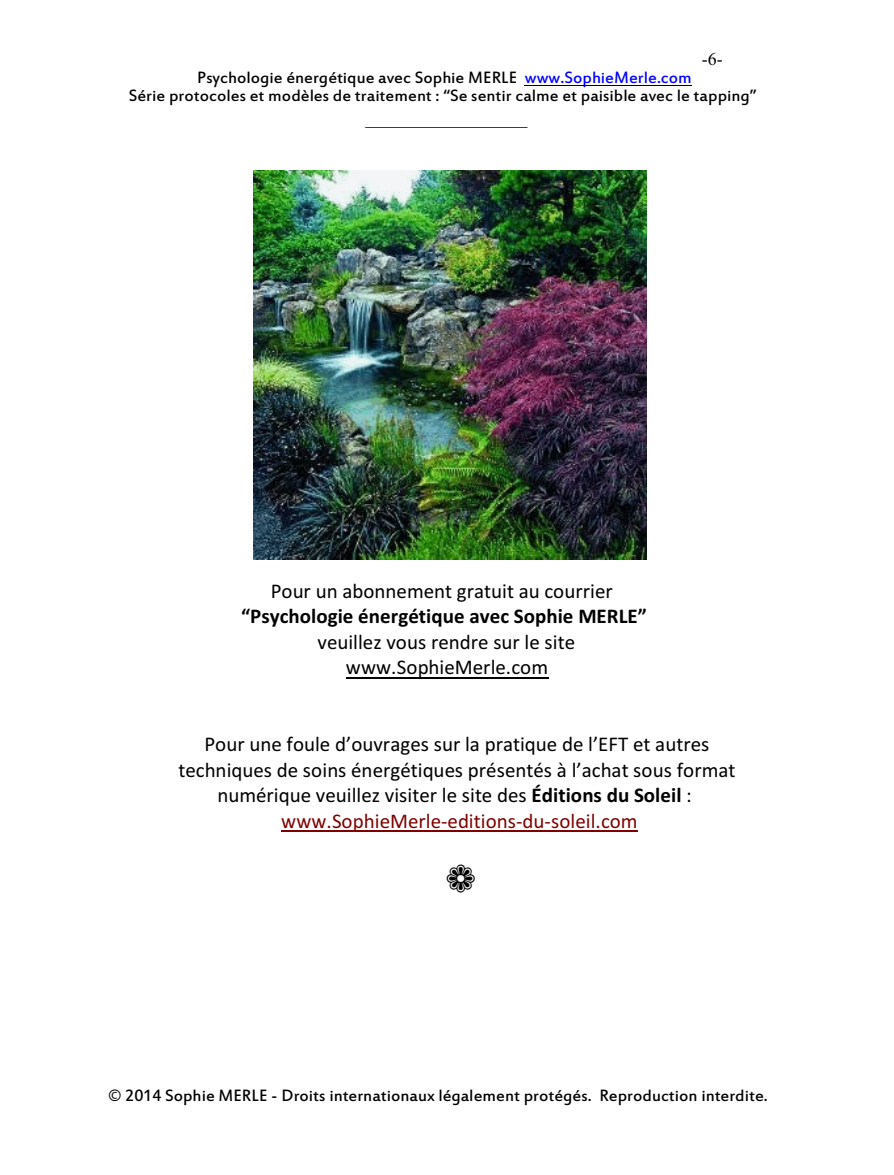
<style>
.page{position:relative;width:894px;height:1175px;background:#fff}
.page>*{position:absolute;margin:0;border:0;box-sizing:border-box;transform-origin:0 0}
.t1{font:21px/25.5px "Calibri";color:#000;text-align:center}
.t2{font:700 21px "Calibri";letter-spacing:.005em;color:#000}
.t3{font:18px/18.1px "Estrangelo Edessa";color:#000;text-align:center}
.t4{font:18px "Times New Roman";color:#000}
.s1{color:#00f}
.s2{font-weight:700}
.s3{color:#800000}
</style>
<div class="page">
<hr style="left:525px;top:85px;width:167px;height:1px;background:#000">
<hr style="left:346px;top:677px;width:202px;height:1px;background:#000">
<hr style="left:281px;top:830px;width:357px;height:1px;background:#800000">
<img style="left:254px;top:170px;width:392px;height:389px">
<p class="t4" style="left:702px;top:53px;width:22px">-6-</p>
<p class="t3" style="left:129px;top:70px;width:629px">Psychologie énergétique avec Sophie MERLE <span class="s1">www.SophieMerle.com<br></span>Série protocoles et modèles de traitement : “Se sentir calme et paisible avec le tapping”</p>
<p class="t4" style="left:365px;top:111px;width:163px">__________________</p>
<p class="t1" style="left:271px;top:579px;width:344px">Pour un abonnement gratuit au courrier</p>
<p class="t2" style="left:241px;top:607px;width:407px">“Psychologie énergétique avec Sophie MERLE”</p>
<p class="t1" style="left:318px;top:631px;width:259px">veuillez vous rendre sur le site www.SophieMerle.com</p>
<p class="t1" style="left:178px;top:733px;width:559px">Pour une foule d’ouvrages sur la pratique de l’EFT et autres techniques de soins énergétiques présentés à l’achat sous format numérique veuillez visiter le site des <span class="s2">Éditions du Soleil</span> : <span class="s3">www.SophieMerle-editions-du-soleil.com</span></p>
<p class="t3" style="left:108px;top:1088px;width:661px">© 2014 Sophie MERLE - Droits internationaux légalement protégés. Reproduction interdite.</p>
</div>
